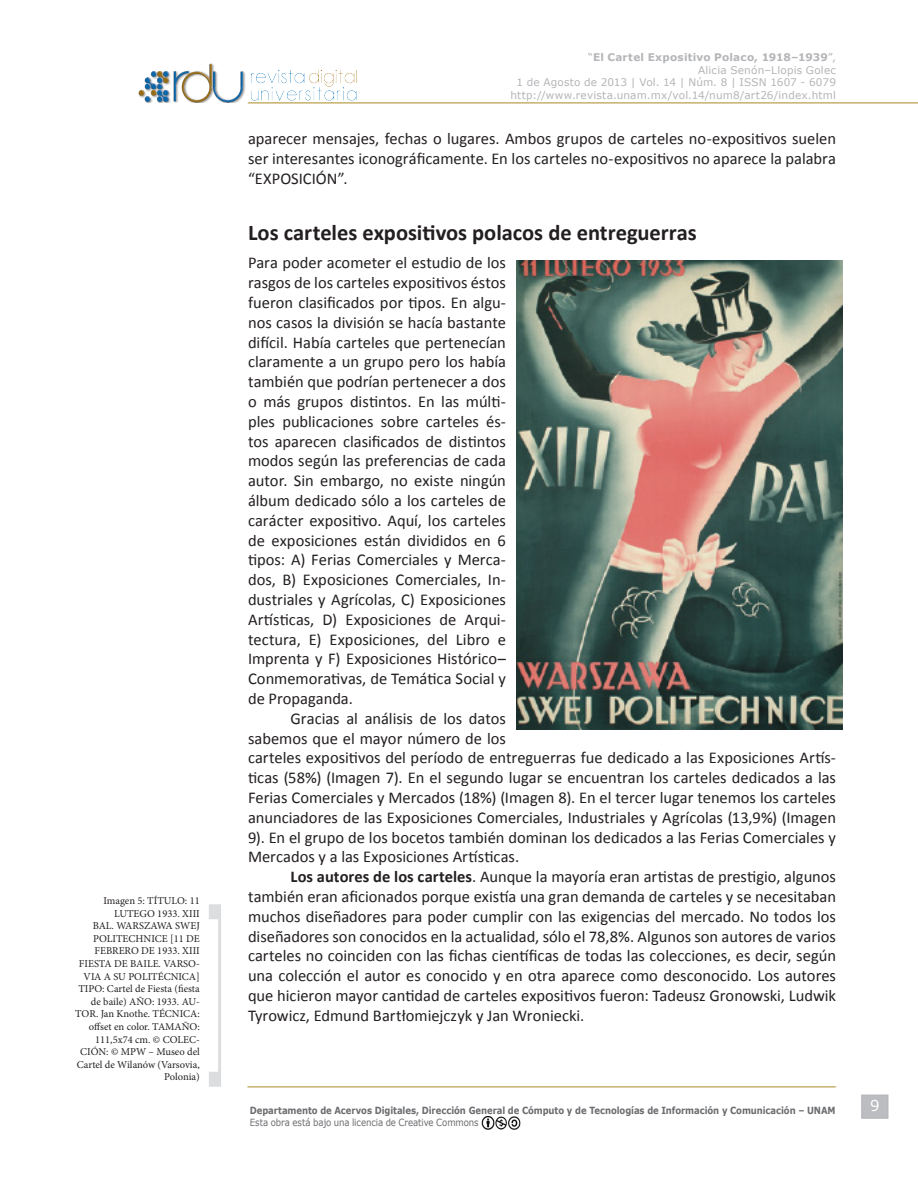
<style>
.page{position:relative;width:918px;height:1188px;background:#fff}
.page>*{position:absolute;margin:0;border:0;box-sizing:border-box;transform-origin:0 0}
.subtitulo_2_de_texto{font:700 22.5px "Calibri";letter-spacing:-.005em;color:#231f20}
.subtitulo_2_de_texto-2{font:16.5px/19.8px "Calibri";color:#231f20;text-align:justify}
.t1{font:15px "Verdana";color:#fff}
.epigrafe{font:10.5px/12.6px "Minion Pro";color:#231f20;text-align:right}
.t2{font:10.5px/12.6px "Verdana";letter-spacing:.015em;color:#b4b5b8;text-align:right}
.t3{font:700 9.9px "Verdana";letter-spacing:-.01em;color:#6c6d70;scale:.86 1}
.t4{font:9.9px "Verdana";letter-spacing:-.01em;color:#6c6d70;scale:.87 1}
.s1{font-weight:700}
</style>
<div class="page">
<div style="left:861px;top:1095px;width:27px;height:24px;background:#bcbdc0"></div>
<img style="left:138px;top:63px;width:218px;height:39px">
<hr style="left:247px;top:102px;width:671px;height:2px;background:#cbb87c">
<hr style="left:248px;top:103px;width:670px;height:1px;background:#ba9b32">
<hr style="left:247px;top:1086px;width:589px;height:2px;background:#cab677">
<hr style="left:248px;top:1087px;width:588px;height:1px;background:#ba9b32">
<img style="left:481px;top:1116px;width:39px;height:14px">
<svg style="left:209px;top:904px;width:12px;height:183px"></svg>
<img style="left:516px;top:261px;width:327px;height:469px">
<p class="epigrafe" style="left:75px;top:894px;width:126px">Imagen 5: TÍTULO: 11<br>LUTEGO 1933. XIII<br>BAL. WARSZAWA SWEJ<br>POLITECHNICE [11 DE<br>FEBRERO DE 1933. XIII<br>FIESTA DE BAILE. VARSO-<br>VIA A SU POLITÉCNICA]<br>TIPO: Cartel de Fiesta (fiesta de baile) AÑO: 1933. AU-<br>TOR. Jan Knothe. TÉCNICA: offset en color. TAMAÑO:<br>111,5x74 cm. © COLEC-<br>CIÓN: © MPW – Museo del<br>Cartel de Wilanów (Varsovia,<br>Polonia)</p>
<p class="t2" style="left:511px;top:51px;width:327px">“<span class="s1">El Cartel Expositivo Polaco, 1918–1939</span>”,<br>Alicia Senón–Llopis Golec<br>1 de Agosto de 2013 | Vol. 14 | Núm. 8 | ISSN 1607 - 6079 http://www.revista.unam.mx/vol.14/num8/art26/index.html</p>
<p class="subtitulo_2_de_texto-2" style="left:248px;top:129px;width:590px">aparecer mensajes, fechas o lugares. Ambos grupos de carteles no-expositivos suelen ser interesantes iconográficamente. En los carteles no-expositivos no aparece la palabra “EXPOSICIÓN”.</p>
<p class="subtitulo_2_de_texto" style="left:248px;top:218px;width:450px">Los carteles expositivos polacos de entreguerras</p>
<p class="subtitulo_2_de_texto-2" style="left:248px;top:253px;width:259px">Para poder acometer el estudio de los rasgos de los carteles expositivos éstos fueron clasificados por tipos. En algu&shy;nos casos la división se hacía bastante difícil. Había carteles que pertenecían claramente a un grupo pero los había también que podrían pertenecer a dos o más grupos distintos. En las múlti&shy;ples publicaciones sobre carteles és&shy;tos aparecen clasificados de distintos modos según las preferencias de cada autor. Sin embargo, no existe ningún álbum dedicado sólo a los carteles de carácter expositivo. Aquí, los carteles de exposiciones están divididos en 6 tipos: A) Ferias Comerciales y Merca&shy;dos, B) Exposiciones Comerciales, In&shy;dustriales y Agrícolas, C) Exposiciones Artísticas, D) Exposiciones de Arqui&shy;tectura, E) Exposiciones, del Libro e Imprenta y F) Exposiciones Histórico– Conmemorativas, de Temática Social y de Propaganda.</p>
<p class="subtitulo_2_de_texto-2" style="left:248px;top:708px;width:590px;text-align:left;text-indent:43px">Gracias al análisis de los datos<br>sabemos que el mayor número de los<br>carteles expositivos del período de entreguerras fue dedicado a las Exposiciones Artís&shy;ticas (58%) (Imagen 7). En el segundo lugar se encuentran los carteles dedicados a las Ferias Comerciales y Mercados (18%) (Imagen 8). En el tercer lugar tenemos los carteles anunciadores de las Exposiciones Comerciales, Industriales y Agrícolas (13,9%) (Imagen 9). En el grupo de los bocetos también dominan los dedicados a las Ferias Comerciales y Mercados y a las Exposiciones Artísticas.</p>
<p class="subtitulo_2_de_texto-2" style="left:248px;top:867px;width:590px;text-indent:43px"><span class="s1">Los autores de los carteles</span>. Aunque la mayoría eran artistas de prestigio, algunos también eran aficionados porque existía una gran demanda de carteles y se necesitaban muchos diseñadores para poder cumplir con las exigencias del mercado. No todos los diseñadores son conocidos en la actualidad, sólo el 78,8%. Algunos son autores de varios carteles no coinciden con las fichas científicas de todas las colecciones, es decir, según una colección el autor es conocido y en otra aparece como desconocido. Los autores que hicieron mayor cantidad de carteles expositivos fueron: Tadeusz Gronowski, Ludwik Tyrowicz, Edmund Bartłomiejczyk y Jan Wroniecki.</p>
<p class="t3" style="left:250px;top:1104px;width:683px">Departamento de Acervos Digitales, Dirección General de Cómputo y de Tecnologías de Información y Comunicación – UNAM</p>
<p class="t4" style="left:250px;top:1115px;width:265px">Esta obra está bajo una licencia de Creative Commons</p>
<p class="t1" style="left:870px;top:1096px;width:11px">9</p>
</div>
